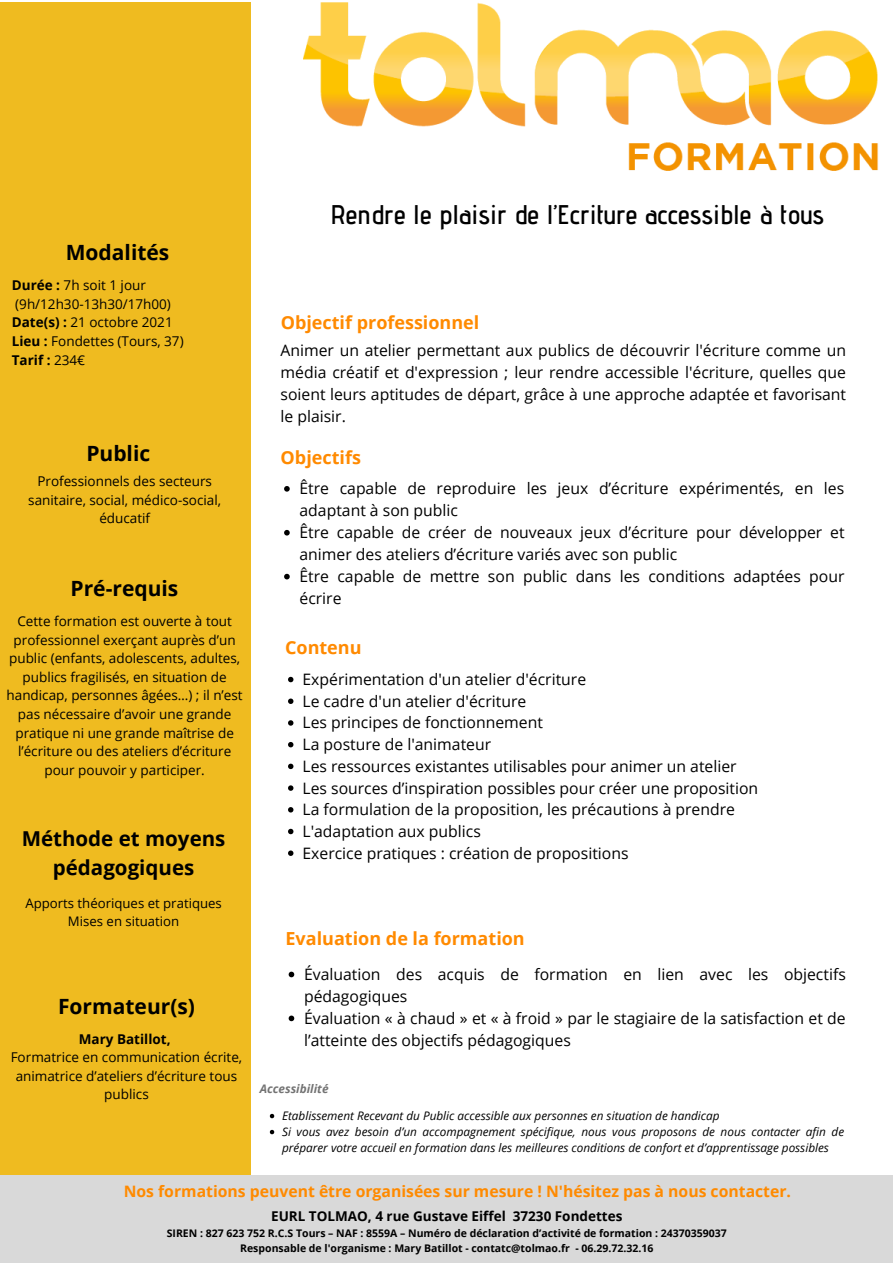
<style>
.page{position:relative;width:893px;height:1263px;background:#fff}
.page>*{position:absolute;margin:0;border:0;box-sizing:border-box;transform-origin:0 0}
.t1{font:600 27px "Advent Pro";color:#000}
.t2{font:700 21px "Open Sans";color:#000}
.t3{font:700 20.55px/28.6px "Open Sans";color:#000;text-align:center}
.t4{font:700 18px "Open Sans";color:#ff8a00}
.t5{font:15.75px/22px "Open Sans";color:#000}
.t6{font:700 15.75px "Open Sans";color:#ff8a00}
.t7{font:13.5px/18.6px "Open Sans";color:#000;text-align:center}
.t8{font:700 13.5px "Open Sans";color:#000}
.t9{font:13.2px "Open Sans";color:#000}
.t10{font:italic 11.77px/16px "Open Sans";color:#000}
.t11{font:italic 700 11.77px "Open Sans";color:#737373}
.t12{font:700 10.5px "Open Sans";color:#000}
.s1{font-weight:700}
.s2{font-weight:400}
</style>
<div class="page">
<div style="left:0;top:2px;width:250px;height:1173px;background:#efbb20"></div>
<div style="left:0;top:1175px;width:893px;height:88px;background:#d9d9d9"></div>
<img style="left:303px;top:2px;width:576px;height:169px">
<svg style="left:284px;top:486px;width:6px;height:6px"></svg>
<svg style="left:284px;top:530px;width:6px;height:5px"></svg>
<svg style="left:284px;top:574px;width:6px;height:5px"></svg>
<svg style="left:288px;top:677px;width:5px;height:5px"></svg>
<svg style="left:288px;top:698px;width:5px;height:6px"></svg>
<svg style="left:288px;top:720px;width:5px;height:6px"></svg>
<svg style="left:288px;top:742px;width:5px;height:5px"></svg>
<svg style="left:288px;top:764px;width:5px;height:5px"></svg>
<svg style="left:288px;top:785px;width:5px;height:6px"></svg>
<svg style="left:288px;top:807px;width:5px;height:5px"></svg>
<svg style="left:288px;top:829px;width:5px;height:5px"></svg>
<svg style="left:288px;top:850px;width:5px;height:6px"></svg>
<svg style="left:289px;top:972px;width:5px;height:5px"></svg>
<svg style="left:289px;top:1015px;width:5px;height:6px"></svg>
<svg style="left:270px;top:1114px;width:4px;height:4px"></svg>
<svg style="left:270px;top:1130px;width:4px;height:4px"></svg>
<p class="t2" style="left:66px;top:237px;width:105px">Modalités</p>
<p class="t7" style="left:12px;top:276px;width:136px"><span class="s1">Durée :</span> 7h soit 1 jour</p>
<p class="t7" style="left:15px;top:294px;width:157px">(9h/12h30-13h30/17h00)</p>
<p class="t7" style="left:12px;top:313px;width:162px"><span class="s1">Date(s) :</span> 21 octobre 2021</p>
<p class="t7" style="left:12px;top:331px;width:173px"><span class="s1">Lieu :</span> Fondettes (Tours, 37)</p>
<p class="t8" style="left:12px;top:350px;width:75px">Tarif : <span class="s2">234€</span></p>
<p class="t2" style="left:86px;top:439px;width:65px">Public</p>
<p class="t7" style="left:28px;top:472px;width:194px">Professionnels des secteurs sanitaire, social, médico-social, éducatif</p>
<p class="t2" style="left:71px;top:573px;width:109px">Pré-requis</p>
<p class="t7" style="left:7px;top:612px;width:238px">Cette formation est ouverte à tout professionnel exerçant auprès d’un public (enfants, adolescents, adultes, publics fragilisés, en situation de handicap, personnes âgées…) ; il n’est pas nécessaire d’avoir une grande pratique ni une grande maîtrise de l’écriture ou des ateliers d’écriture pour pouvoir y participer.</p>
<p class="t3" style="left:22px;top:824px;width:205px">Méthode et moyens pédagogiques</p>
<p class="t9" style="left:68px;top:912px;width:113px">Mises en situation</p>
<p class="t9" style="left:25px;top:894px;width:198px">Apports théoriques et pratiques</p>
<p class="t2" style="left:58px;top:992px;width:138px">Formateur(s)</p>
<p class="t8" style="left:79px;top:1029px;width:93px">Mary Batillot,</p>
<p class="t7" style="left:11px;top:1048px;width:233px">Formatrice en communication écrite, animatrice d’ateliers d’écriture tous publics</p>
<p class="t1" style="left:331px;top:198px;width:495px">Rendre le plaisir de l’Ecriture accessible à tous</p>
<p class="t4" style="left:281px;top:309px;width:200px">Objectif professionnel</p>
<p class="t5" style="left:280px;top:339px;width:567px;text-align:justify">Animer un atelier permettant aux publics de découvrir l'écriture comme un média créatif et d'expression ; leur rendre accessible l'écriture, quelles que soient leurs aptitudes de départ, grâce à une approche adaptée et favorisant le plaisir.</p>
<p class="t4" style="left:281px;top:444px;width:82px">Objectifs</p>
<p class="t5" style="left:299px;top:477px;width:546px">Être capable de reproduire les jeux d’écriture expérimentés, en les adaptant à son public</p>
<p class="t5" style="left:299px;top:521px;width:546px">Être capable de créer de nouveaux jeux d’écriture pour développer et animer des ateliers d’écriture variés avec son public</p>
<p class="t5" style="left:299px;top:565px;width:546px">Être capable de mettre son public dans les conditions adaptées pour écrire</p>
<p class="t4" style="left:285px;top:635px;width:78px">Contenu</p>
<p class="t5" style="left:302px;top:668px;width:285px">Expérimentation d'un atelier d'écriture</p>
<p class="t5" style="left:302px;top:689px;width:225px">Le cadre d'un atelier d'écriture</p>
<p class="t5" style="left:302px;top:711px;width:242px">Les principes de fonctionnement</p>
<p class="t5" style="left:302px;top:733px;width:190px">La posture de l'animateur</p>
<p class="t5" style="left:302px;top:755px;width:435px">Les ressources existantes utilisables pour animer un atelier</p>
<p class="t5" style="left:302px;top:776px;width:457px">Les sources d’inspiration possibles pour créer une proposition</p>
<p class="t5" style="left:302px;top:798px;width:434px">La formulation de la proposition, les précautions à prendre</p>
<p class="t5" style="left:302px;top:820px;width:180px">L'adaptation aux publics</p>
<p class="t5" style="left:302px;top:841px;width:327px">Exercice pratiques : création de propositions</p>
<p class="t4" style="left:285px;top:925px;width:241px">Evaluation de la formation</p>
<p class="t5" style="left:304px;top:963px;width:543px">Évaluation des acquis de formation en lien avec les objectifs pédagogiques</p>
<p class="t5" style="left:304px;top:1007px;width:543px">Évaluation « à chaud » et « à froid » par le stagiaire de la satisfaction et de l’atteinte des objectifs pédagogiques</p>
<p class="t11" style="left:260px;top:1081px;width:70px">Accessibilité</p>
<p class="t10" style="left:282px;top:1107px;width:439px">Etablissement Recevant du Public accessible aux personnes en situation de handicap</p>
<p class="t10" style="left:282px;top:1123px;width:563px">Si vous avez besoin d’un accompagnement spécifique, nous vous proposons de nous contacter afin de préparer votre accueil en formation dans les meilleures conditions de confort et d’apprentissage possibles</p>
<p class="t6" style="left:124px;top:1180px;width:669px">Nos formations peuvent être organisées sur mesure ! N'hésitez pas à nous contacter.</p>
<p class="t8" style="left:271px;top:1207px;width:353px">EURL TOLMAO, 4 rue Gustave Eiffel 37230 Fondettes</p>
<p class="t12" style="left:167px;top:1226px;width:561px">SIREN : 827 623 752 R.C.S Tours – NAF : 8559A – Numéro de déclaration d’activité de formation : 24370359037</p>
<p class="t12" style="left:240px;top:1240px;width:415px">Responsable de l'organisme : Mary Batillot - contatc@tolmao.fr - 06.29.72.32.16</p>
</div>
